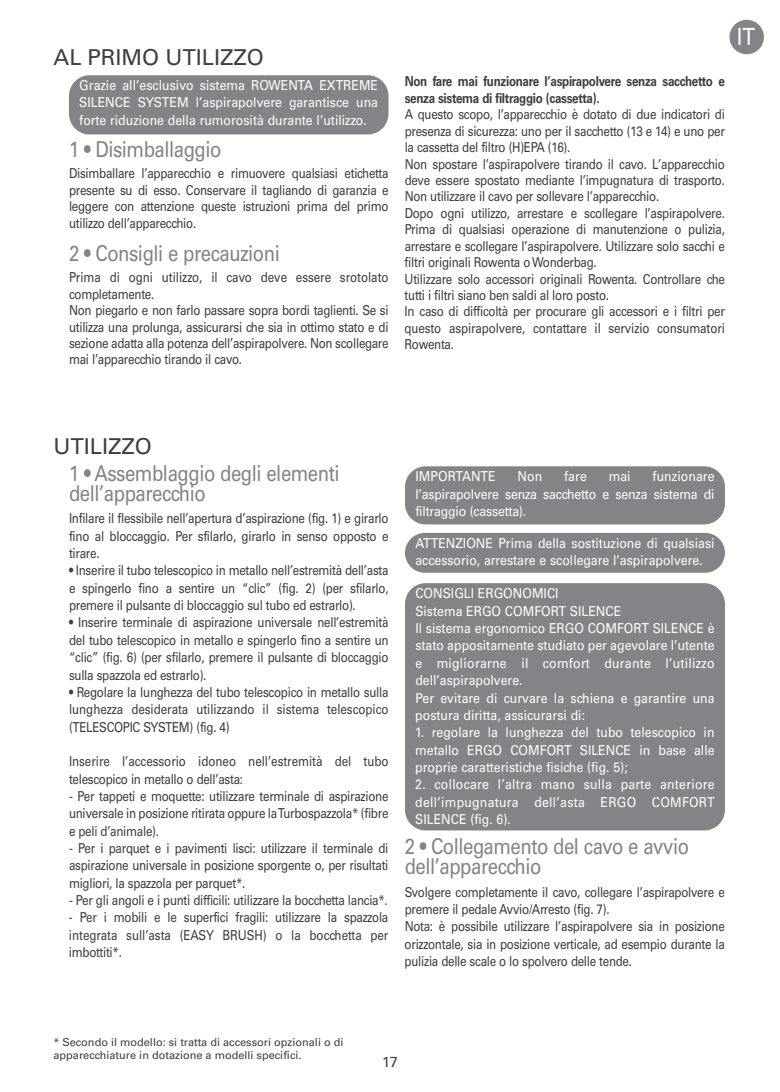
<style>
.page{position:relative;width:780px;height:1092px;background:#fff}
.page>*{position:absolute;margin:0;border:0;box-sizing:border-box;transform-origin:0 0}
.t1{font:23.75px "Univers";color:#fff;scale:.86 1}
.t2{font:22px/19.8px "Univers";letter-spacing:-.025em;color:#828487;scale:.85 1}
.t3{font:22px "Univers";color:#3e3e3f}
.t4{font:14.5px "Univers";color:#3e3e3f}
.t5{font:13.75px/16.5px "Univers";letter-spacing:-.025em;color:#3e3e3f;text-align:justify;scale:.85 1}
.t6{font:13.75px/17.2px "Univers";color:#fff;text-align:justify;scale:.9 1}
.t7{font:700 13.75px/16.5px "Univers";letter-spacing:-.025em;color:#3e3e3f;scale:.85 1}
.t8{font:13.75px/17.2px "Univers";letter-spacing:-.005em;color:#3e3e3f;scale:.85 1}
.t9{font:11px/13.2px "Univers";color:#3e3e3f}
</style>
<div class="page">
<div style="left:69px;top:75px;width:319px;height:59px;background:#828487;border-radius:21px"></div>
<div style="left:405px;top:466px;width:320px;height:58px;background:#828487;border-radius:21px"></div>
<div style="left:405px;top:533px;width:320px;height:39px;background:#828487;border-radius:20px"></div>
<div style="left:405px;top:583px;width:320px;height:247px;background:#828487;border-radius:21px"></div>
<div style="left:729px;top:20px;width:34px;height:34px;background:#828487;border-radius:50%"></div>
<h2 class="t3" style="left:54px;top:49px;width:212px">AL PRIMO UTILIZZO</h2>
<p class="t6" style="left:79px;top:78px;width:333px">Grazie all’esclusivo sistema ROWENTA EXTREME SILENCE SYSTEM l’aspirapolvere garantisce una forte riduzione della rumorosità durante l’utilizzo.</p>
<h2 class="t2" style="left:69px;top:141px;width:181px">1 • Disimballaggio</h2>
<p class="t5" style="left:69px;top:166px;width:377px">Disimballare l’apparecchio e rimuovere qualsiasi etichetta presente su di esso. Conservare il tagliando di garanzia e leggere con attenzione queste istruzioni prima del primo utilizzo dell’apparecchio.</p>
<h2 class="t2" style="left:69px;top:245px;width:249px">2 • Consigli e precauzioni</h2>
<p class="t5" style="left:69px;top:270px;width:377px;text-align:left">Prima di ogni utilizzo, il cavo deve essere srotolato completamente.<br>Non piegarlo e non farlo passare sopra bordi taglienti. Se si utilizza una prolunga, assicurarsi che sia in ottimo stato e di sezione adatta alla potenza dell’aspirapolvere. Non scollegare mai l’apparecchio tirando il cavo.</p>
<p class="t7" style="left:404px;top:74px;width:378px">Non fare mai funzionare l’aspirapolvere senza sacchetto e senza sistema di filtraggio (cassetta).</p>
<p class="t5" style="left:404px;top:107px;width:378px;text-align:left">A questo scopo, l’apparecchio è dotato di due indicatori di presenza di sicurezza: uno per il sacchetto (13 e 14) e uno per la cassetta del filtro (H)EPA (16).<br>Non spostare l’aspirapolvere tirando il cavo. L’apparecchio deve essere spostato mediante l’impugnatura di trasporto.<br>Non utilizzare il cavo per sollevare l’apparecchio.<br>Dopo ogni utilizzo, arrestare e scollegare l’aspirapolvere.<br>Prima di qualsiasi operazione di manutenzione o pulizia, arrestare e scollegare l’aspirapolvere. Utilizzare solo sacchi e filtri originali Rowenta o Wonderbag.<br>Utilizzare solo accessori originali Rowenta. Controllare che tutti i filtri siano ben saldi al loro posto.<br>In caso di difficoltà per procurare gli accessori e i filtri per questo aspirapolvere, contattare il servizio consumatori Rowenta.</p>
<h1 class="t1" style="left:737px;top:28px;width:23px">IT</h1>
<h2 class="t3" style="left:54px;top:438px;width:100px">UTILIZZO</h2>
<h2 class="t2" style="left:69px;top:465px;width:320px">1 • Assemblaggio degli elementi dell’apparecchio</h2>
<p class="t5" style="left:69px;top:511px;width:377px;line-height:17.2px">Infilare il flessibile nell’apertura d’aspirazione (fig. 1) e girarlo fino al bloccaggio. Per sfilarlo, girarlo in senso opposto e tirare.</p>
<p class="t5" style="left:69px;top:563px;width:377px;line-height:17.2px">• Inserire il tubo telescopico in metallo nell’estremità dell’asta e spingerlo fino a sentire un “clic” (fig. 2) (per sfilarlo, premere il pulsante di bloccaggio sul tubo ed estrarlo).</p>
<p class="t5" style="left:69px;top:615px;width:377px;line-height:17.2px">• Inserire terminale di aspirazione universale nell’estremità del tubo telescopico in metallo e spingerlo fino a sentire un “clic” (fig. 6) (per sfilarlo, premere il pulsante di bloccaggio sulla spazzola ed estrarlo).</p>
<p class="t5" style="left:69px;top:684px;width:377px;line-height:17.2px">• Regolare la lunghezza del tubo telescopico in metallo sulla lunghezza desiderata utilizzando il sistema telescopico (TELESCOPIC SYSTEM) (fig. 4)</p>
<p class="t8" style="left:69px;top:754px;width:377px">Inserire l’accessorio idoneo nell’estremità del tubo telescopico in metallo o dell’asta:</p>
<p class="t5" style="left:69px;top:788px;width:377px;line-height:17.2px">- Per tappeti e moquette: utilizzare terminale di aspirazione universale in posizione ritirata oppure la Turbospazzola* (fibre e peli d’animale).</p>
<p class="t5" style="left:69px;top:840px;width:377px;line-height:17.2px">- Per i parquet e i pavimenti lisci: utilizzare il terminale di aspirazione universale in posizione sporgente o, per risultati migliori, la spazzola per parquet*.</p>
<p class="t5" style="left:69px;top:893px;width:376px">- Per gli angoli e i punti difficili: utilizzare la bocchetta lancia*.</p>
<p class="t5" style="left:69px;top:910px;width:377px;line-height:17.2px">- Per i mobili e le superfici fragili: utilizzare la spazzola integrata sull’asta (EASY BRUSH) o la bocchetta per imbottiti*.</p>
<p class="t6" style="left:415px;top:469px;width:91px">IMPORTANTE</p>
<p class="t6" style="left:517px;top:469px;width:29px">Non</p>
<p class="t6" style="left:564px;top:469px;width:27px">fare</p>
<p class="t6" style="left:608px;top:469px;width:26px">mai</p>
<p class="t6" style="left:415px;top:469px;width:334px;text-indent:237px">funzionare l’aspirapolvere senza sacchetto e senza sistema di filtraggio (cassetta).</p>
<p class="t6" style="left:415px;top:535px;width:334px">ATTENZIONE Prima della sostituzione di qualsiasi accessorio, arrestare e scollegare l’aspirapolvere.</p>
<p class="t6" style="left:415px;top:586px;width:334px;text-align:left">CONSIGLI ERGONOMICI<br>Sistema ERGO COMFORT SILENCE<br>Il sistema ergonomico ERGO COMFORT SILENCE è stato appositamente studiato per agevolare l’utente e migliorarne il comfort durante l’utilizzo dell’aspirapolvere.<br>Per evitare di curvare la schiena e garantire una postura diritta, assicurarsi di:</p>
<p class="t6" style="left:415px;top:725px;width:334px">1. regolare la lunghezza del tubo telescopico in metallo ERGO COMFORT SILENCE in base alle proprie caratteristiche fisiche (fig. 5);</p>
<p class="t6" style="left:415px;top:777px;width:334px">2. collocare l’altra mano sulla parte anteriore dell’impugnatura dell’asta ERGO COMFORT SILENCE (fig. 6).</p>
<h2 class="t2" style="left:404px;top:838px;width:336px">2 • Collegamento del cavo e avvio dell’apparecchio</h2>
<p class="t5" style="left:404px;top:884px;width:378px;line-height:17.2px;text-align:left">Svolgere completamente il cavo, collegare l’aspirapolvere e premere il pedale Avvio/Arresto (fig. 7).<br>Nota: è possibile utilizzare l’aspirapolvere sia in posizione orizzontale, sia in posizione verticale, ad esempio durante la pulizia delle scale o lo spolvero delle tende.</p>
<p class="t9" style="left:54px;top:1036px;width:291px">* Secondo il modello: si tratta di accessori opzionali o di apparecchiature in dotazione a modelli specifici.</p>
<p class="t4" style="left:382px;top:1056px;width:18px">17</p>
</div>
